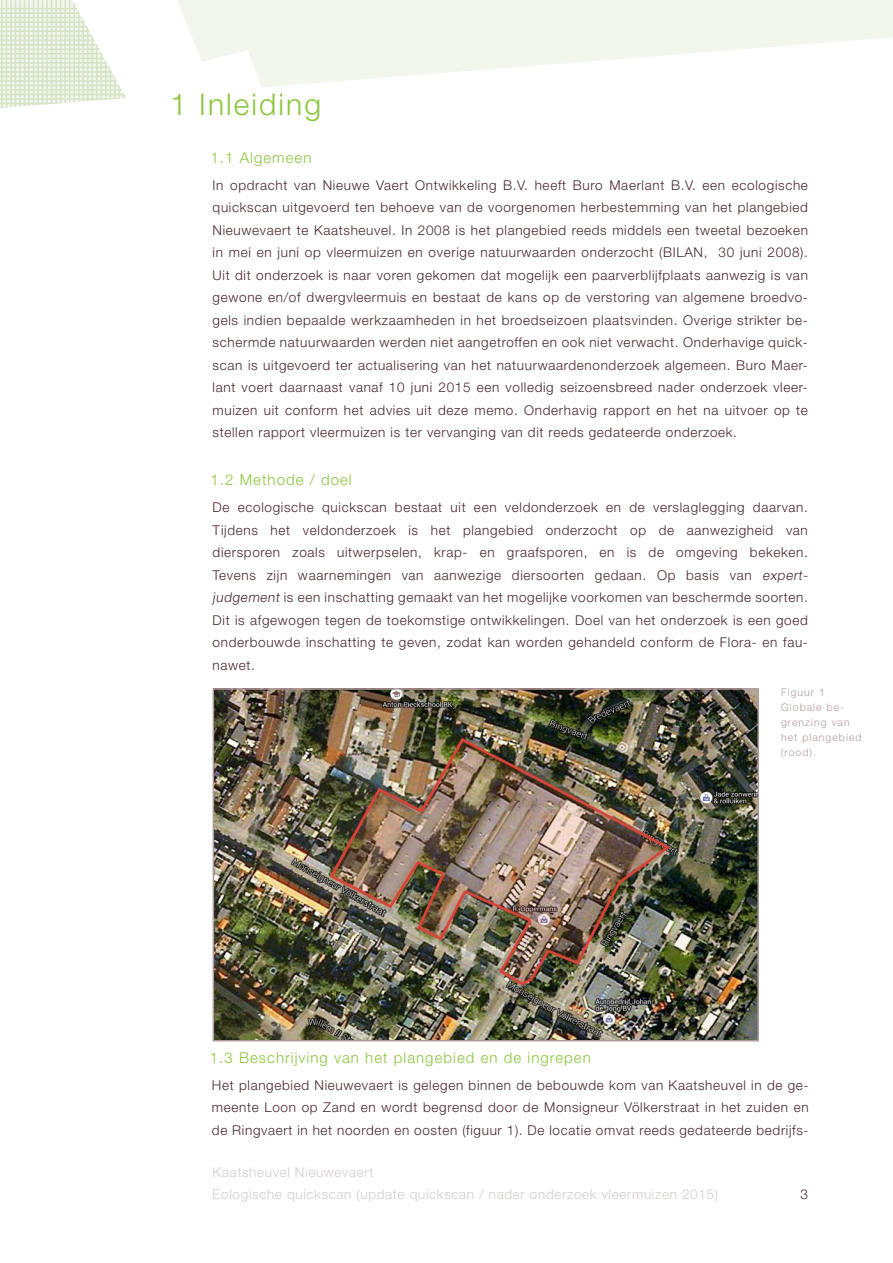
<style>
.page{position:relative;width:893px;height:1263px;background:#fff}
.page>*{position:absolute;margin:0;border:0;box-sizing:border-box;transform-origin:0 0}
.t1{font:300 30px "Helvetica Neue LT Pro";letter-spacing:.07em;color:#8bc63e}
.t2{font:300 15px "Helvetica Neue LT Pro";letter-spacing:.07em;color:#8bc63e}
.t3{font:300 13.5px/22.5px "Helvetica Neue LT Pro";letter-spacing:.05em;color:#472829;text-align:justify}
.t4{font:300 13.5px/22.5px "Helvetica Neue LT Pro";letter-spacing:.05em;color:#d6caca}
.bijschrift{font:300 10.5px/15px "Helvetica Neue LT Pro";letter-spacing:.1em;color:#b19c9c}
</style>
<div class="page">
<svg style="left:125px;top:0;width:768px;height:98px;fill:#f2f6ec"></svg>
<svg style="left:0;top:0;width:125px;height:108px"></svg>
<img style="left:216px;top:691px;width:540px;height:347px">
<div style="left:213px;top:688px;width:546px;height:353px;border:2px solid #b19c9c"></div>
<p class="t1" style="left:170px;top:86px;width:153px">1 Inleiding</p>
<p class="t2" style="left:210px;top:148px;width:103px">1.1 Algemeen</p>
<p class="t3" style="left:213px;top:173px;width:597px">In opdracht van Nieuwe Vaert Ontwikkeling B.V. heeft Buro Maerlant B.V. een ecologische quickscan uitgevoerd ten behoeve van de voorgenomen herbestemming van het plangebied Nieuwevaert te Kaatsheuvel. In 2008 is het plangebied reeds middels een tweetal bezoeken in mei en juni op vleermuizen en overige natuurwaarden onderzocht (BILAN, 30 juni 2008).<br>Uit dit onderzoek is naar voren gekomen dat mogelijk een paarverblijfplaats aanwezig is van gewone en/of dwergvleermuis en bestaat de kans op de verstoring van algemene broedvo&shy;gels indien bepaalde werkzaamheden in het broedseizoen plaatsvinden. Overige strikter be&shy;schermde natuurwaarden werden niet aangetroffen en ook niet verwacht. Onderhavige quick&shy;scan is uitgevoerd ter actualisering van het natuurwaardenonderzoek algemeen. Buro Maer&shy;lant voert daarnaast vanaf 10 juni 2015 een volledig seizoensbreed nader onderzoek vleer&shy;muizen uit conform het advies uit deze memo. Onderhavig rapport en het na uitvoer op te stellen rapport vleermuizen is ter vervanging van dit reeds gedateerde onderzoek.</p>
<p class="t2" style="left:210px;top:471px;width:143px">1.2 Methode / doel</p>
<p class="t3" style="left:213px;top:496px;width:599px;text-align:left">De ecologische quickscan bestaat uit een veldonderzoek en de verslaglegging daarvan.<br>Tijdens het veldonderzoek is het plangebied onderzocht op de aanwezigheid van diersporen zoals uitwerpselen, krap- en graafsporen, en is de omgeving bekeken.<br>Tevens zijn waarnemingen van aanwezige diersoorten gedaan. Op basis van expert&shy;judgement is een inschatting gemaakt van het mogelijke voorkomen van beschermde soorten.<br>Dit is afgewogen tegen de toekomstige ontwikkelingen. Doel van het onderzoek is een goed onderbouwde inschatting te geven, zodat kan worden gehandeld conform de Flora- en fau&shy;nawet.</p>
<p class="bijschrift" style="left:781px;top:685px;width:46px">Figuur 1</p>
<p class="bijschrift" style="left:781px;top:700px;width:82px">Globale be&shy;grenzing van het plangebied (rood).</p>
<p class="t2" style="left:210px;top:1049px;width:383px">1.3 Beschrijving van het plangebied en de ingrepen</p>
<p class="t3" style="left:212px;top:1073px;width:598px">Het plangebied Nieuwevaert is gelegen binnen de bebouwde kom van Kaatsheuvel in de ge&shy;meente Loon op Zand en wordt begrensd door de Monsigneur Völkerstraat in het zuiden en de Ringvaert in het noorden en oosten (figuur 1). De locatie omvat reeds gedateerde bedrijfs-</p>
<p class="t4" style="left:213px;top:1160px;width:507px">Kaatsheuvel Nieuwevaert<br>Eologische quickscan (update quickscan / nader onderzoek vleermuizen 2015)</p>
<p class="t3" style="left:800px;top:1183px;width:9px">3</p>
</div>
